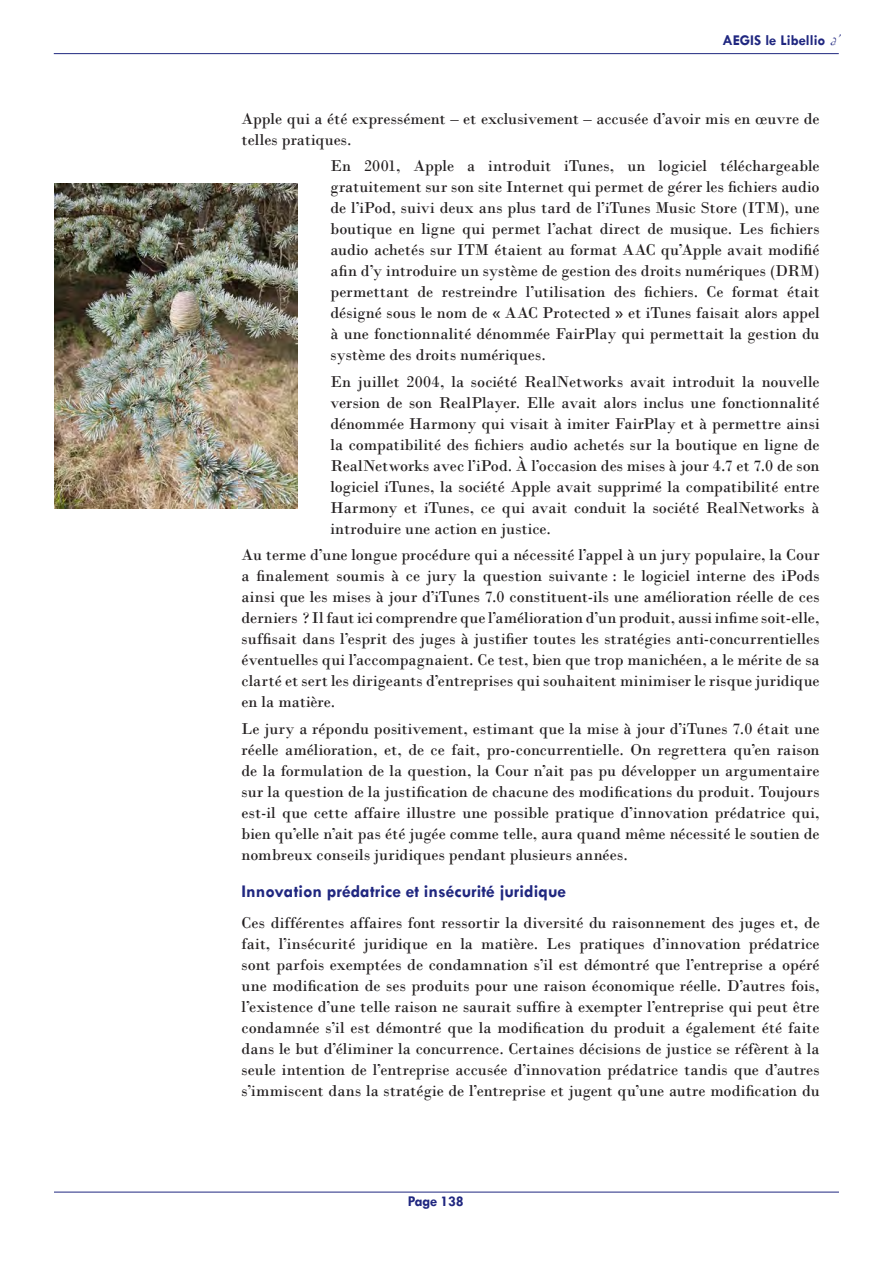
<style>
.page{position:relative;width:893px;height:1263px;background:#fff}
.page>*{position:absolute;margin:0;border:0;box-sizing:border-box;transform-origin:0 0}
.Article_-_Sous_titre{font:700 18px "Tw Cen";color:#202780}
.Article_-_Texte{font:16.5px/21px "Bodoni";letter-spacing:.005em;color:#231f20;text-align:justify}
.t1{font:700 15px "Tw Cen";color:#202780}
.s1{font-family:"French Script";font-weight:400;font-style:italic;font-size:16.5px}
</style>
<div class="page">
<hr style="left:54px;top:1192px;width:785px;height:1px;background:#202780">
<hr style="left:54px;top:53px;width:785px;height:1px;background:#202780">
<img style="left:54px;top:184px;width:244px;height:325px">
<p class="t1" style="left:722px;top:31px;width:124px">AEGIS le Libellio <span class="s1">d’</span></p>
<p class="Article_-_Texte" style="left:242px;top:108px;width:579px">Apple qui a été expressément – et exclusivement – accusée d’avoir mis en œuvre de telles pratiques.</p>
<p class="Article_-_Texte" style="left:330px;top:155px;width:491px">En 2001, Apple a introduit iTunes, un logiciel téléchargeable gratuitement sur son site Internet qui permet de gérer les fichiers audio de l’iPod, suivi deux ans plus tard de l’iTunes Music Store (ITM), une boutique en ligne qui permet l’achat direct de musique. Les fichiers audio achetés sur ITM étaient au format AAC qu’Apple avait modifié afin d’y introduire un système de gestion des droits numériques (DRM) permettant de restreindre l’utilisation des fichiers. Ce format était désigné sous le nom de « AAC Protected » et iTunes faisait alors appel à une fonctionnalité dénommée FairPlay qui permettait la gestion du système des droits numériques.</p>
<p class="Article_-_Texte" style="left:330px;top:371px;width:491px">En juillet 2004, la société RealNetworks avait introduit la nouvelle version de son RealPlayer. Elle avait alors inclus une fonctionnalité dénommée Harmony qui visait à imiter FairPlay et à permettre ainsi la compatibilité des fichiers audio achetés sur la boutique en ligne de RealNetworks avec l’iPod. À l’occasion des mises à jour 4.7 et 7.0 de son logiciel iTunes, la société Apple avait supprimé la compatibilité entre Harmony et iTunes, ce qui avait conduit la société RealNetworks à introduire une action en justice.</p>
<p class="Article_-_Texte" style="left:242px;top:544px;width:580px">Au terme d’une longue procédure qui a nécessité l’appel à un jury populaire, la Cour a finalement soumis à ce jury la question suivante : le logiciel interne des iPods ainsi que les mises à jour d’iTunes 7.0 constituent-ils une amélioration réelle de ces derniers ? Il faut ici comprendre que l’amélioration d’un produit, aussi infime soit-elle, suffisait dans l’esprit des juges à justifier toutes les stratégies anti-concurrentielles éventuelles qui l’accompagnaient. Ce test, bien que trop manichéen, a le mérite de sa clarté et sert les dirigeants d’entreprises qui souhaitent minimiser le risque juridique en la matière.</p>
<p class="Article_-_Texte" style="left:242px;top:718px;width:579px">Le jury a répondu positivement, estimant que la mise à jour d’iTunes 7.0 était une réelle amélioration, et, de ce fait, pro-concurrentielle. On regrettera qu’en raison de la formulation de la question, la Cour n’ait pas pu développer un argumentaire sur la question de la justification de chacune des modifications du produit. Toujours est-il que cette affaire illustre une possible pratique d’innovation prédatrice qui, bien qu’elle n’ait pas été jugée comme telle, aura quand même nécessité le soutien de nombreux conseils juridiques pendant plusieurs années.</p>
<p class="Article_-_Sous_titre" style="left:242px;top:880px;width:326px">Innovation prédatrice et insécurité juridique</p>
<p class="Article_-_Texte" style="left:242px;top:912px;width:580px">Ces différentes affaires font ressortir la diversité du raisonnement des juges et, de fait, l’insécurité juridique en la matière. Les pratiques d’innovation prédatrice sont parfois exemptées de condamnation s’il est démontré que l’entreprise a opéré une modification de ses produits pour une raison économique réelle. D’autres fois, l’existence d’une telle raison ne saurait suffire à exempter l’entreprise qui peut être condamnée s’il est démontré que la modification du produit a également été faite dans le but d’éliminer la concurrence. Certaines décisions de justice se réfèrent à la seule intention de l’entreprise accusée d’innovation prédatrice tandis que d’autres s’immiscent dans la stratégie de l’entreprise et jugent qu’une autre modification du</p>
<p class="t1" style="left:408px;top:1192px;width:57px">Page 138</p>
</div>
